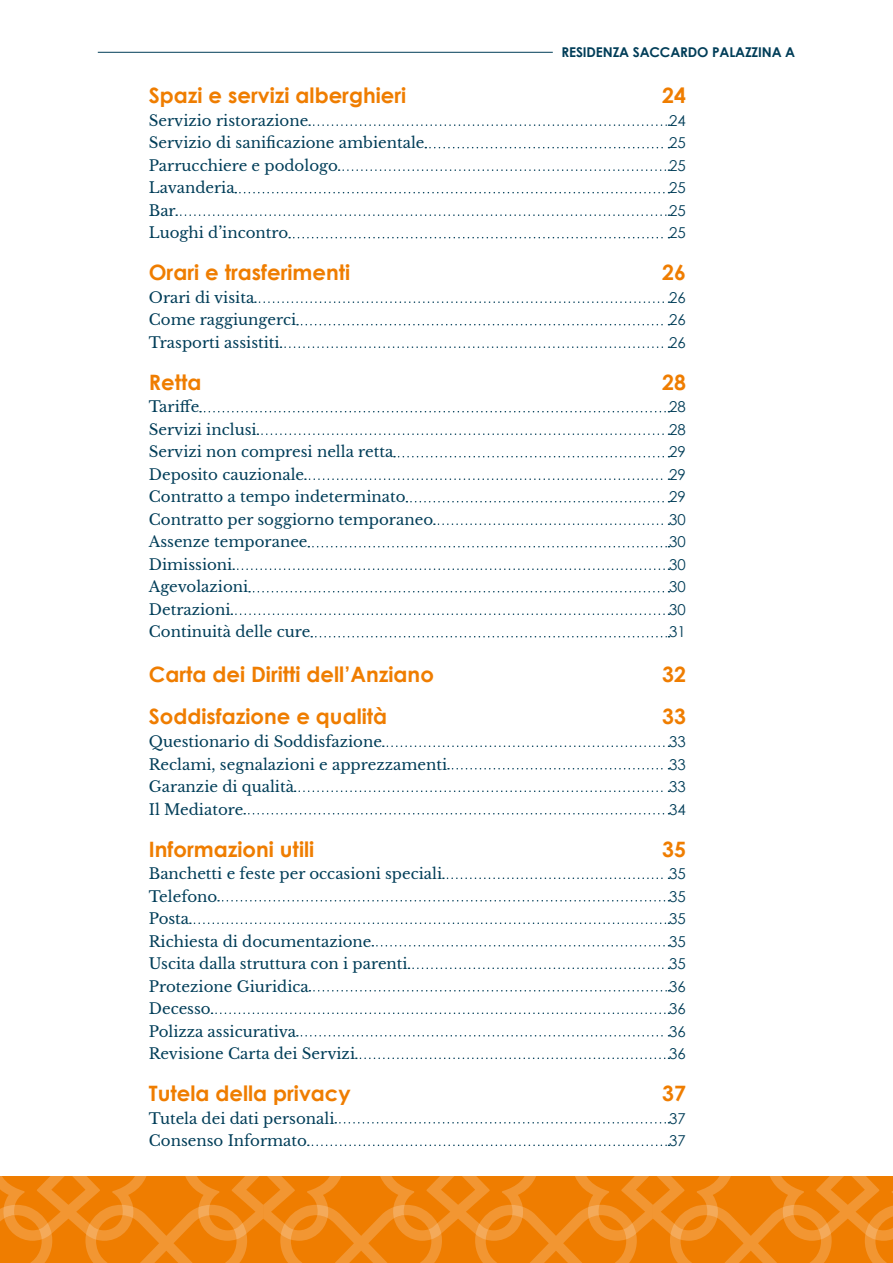
<style>
.page{position:relative;width:893px;height:1263px;background:#fff}
.page>*{position:absolute;margin:0;border:0;box-sizing:border-box;transform-origin:0 0}
.t1{font:700 21.15px "Century Gothic";color:#ef7d00}
.t2{font:15px "Libre Baskerville";color:#003d58}
.t3{font:15px "Century Gothic";color:#003d58}
.t4{font:700 13.5px "Century Gothic";letter-spacing:-.01em;color:#003d58}
</style>
<div class="page">
<svg style="left:0;top:1176px;width:893px;height:87px;background:#f08714"></svg>
<hr style="left:98px;top:52px;width:455px;height:1px;background:#003d58">
<svg style="left:309px;top:124px;width:360px;height:2px"></svg>
<svg style="left:425px;top:147px;width:244px;height:1px"></svg>
<svg style="left:339px;top:169px;width:330px;height:2px"></svg>
<svg style="left:235px;top:192px;width:434px;height:1px"></svg>
<svg style="left:176px;top:214px;width:493px;height:2px"></svg>
<svg style="left:289px;top:237px;width:380px;height:1px"></svg>
<svg style="left:255px;top:301px;width:414px;height:2px"></svg>
<svg style="left:297px;top:324px;width:372px;height:1px"></svg>
<svg style="left:280px;top:346px;width:389px;height:2px"></svg>
<svg style="left:200px;top:411px;width:469px;height:1px"></svg>
<svg style="left:257px;top:433px;width:412px;height:2px"></svg>
<svg style="left:394px;top:456px;width:275px;height:1px"></svg>
<svg style="left:305px;top:478px;width:364px;height:2px"></svg>
<svg style="left:406px;top:501px;width:263px;height:1px"></svg>
<svg style="left:434px;top:523px;width:235px;height:2px"></svg>
<svg style="left:308px;top:546px;width:361px;height:1px"></svg>
<svg style="left:233px;top:568px;width:436px;height:2px"></svg>
<svg style="left:249px;top:591px;width:420px;height:1px"></svg>
<svg style="left:231px;top:613px;width:438px;height:2px"></svg>
<svg style="left:311px;top:636px;width:358px;height:1px"></svg>
<svg style="left:383px;top:745px;width:286px;height:2px"></svg>
<svg style="left:448px;top:768px;width:221px;height:1px"></svg>
<svg style="left:295px;top:790px;width:374px;height:2px"></svg>
<svg style="left:244px;top:813px;width:425px;height:1px"></svg>
<svg style="left:443px;top:877px;width:226px;height:2px"></svg>
<svg style="left:218px;top:900px;width:451px;height:1px"></svg>
<svg style="left:190px;top:922px;width:479px;height:2px"></svg>
<svg style="left:372px;top:945px;width:297px;height:1px"></svg>
<svg style="left:408px;top:967px;width:261px;height:2px"></svg>
<svg style="left:309px;top:990px;width:360px;height:1px"></svg>
<svg style="left:211px;top:1012px;width:458px;height:2px"></svg>
<svg style="left:297px;top:1035px;width:372px;height:1px"></svg>
<svg style="left:356px;top:1057px;width:313px;height:2px"></svg>
<svg style="left:335px;top:1122px;width:334px;height:1px"></svg>
<svg style="left:308px;top:1144px;width:361px;height:2px"></svg>
<p class="t4" style="left:561px;top:44px;width:235px">RESIDENZA SACCARDO PALAZZINA A</p>
<h1 class="t1" style="left:149px;top:82px;width:259px">Spazi e servizi alberghieri</h1>
<h1 class="t1" style="left:662px;top:82px;width:25px">24</h1>
<p class="t2" style="left:149px;top:111px;width:161px">Servizio ristorazione</p>
<p class="t3" style="left:669px;top:111px;width:18px">24</p>
<p class="t2" style="left:149px;top:134px;width:277px">Servizio di sanificazione ambientale</p>
<p class="t3" style="left:669px;top:134px;width:18px">25</p>
<p class="t2" style="left:149px;top:156px;width:191px">Parrucchiere e podologo</p>
<p class="t3" style="left:669px;top:156px;width:18px">25</p>
<p class="t2" style="left:149px;top:179px;width:87px">Lavanderia</p>
<p class="t3" style="left:669px;top:179px;width:18px">25</p>
<p class="t2" style="left:149px;top:201px;width:28px">Bar</p>
<p class="t3" style="left:669px;top:201px;width:18px">25</p>
<p class="t2" style="left:149px;top:224px;width:141px">Luoghi d’incontro</p>
<p class="t3" style="left:669px;top:224px;width:18px">25</p>
<h1 class="t1" style="left:149px;top:259px;width:203px">Orari e trasferimenti</h1>
<h1 class="t1" style="left:662px;top:259px;width:25px">26</h1>
<p class="t2" style="left:149px;top:288px;width:107px">Orari di visita</p>
<p class="t3" style="left:669px;top:288px;width:18px">26</p>
<p class="t2" style="left:149px;top:311px;width:149px">Come raggiungerci</p>
<p class="t3" style="left:669px;top:311px;width:18px">26</p>
<p class="t2" style="left:149px;top:333px;width:132px">Trasporti assistiti</p>
<p class="t3" style="left:669px;top:333px;width:18px">26</p>
<h1 class="t1" style="left:149px;top:369px;width:54px">Retta</h1>
<h1 class="t1" style="left:662px;top:369px;width:25px">28</h1>
<p class="t2" style="left:149px;top:398px;width:52px">Tariffe</p>
<p class="t3" style="left:669px;top:398px;width:18px">28</p>
<p class="t2" style="left:149px;top:420px;width:109px">Servizi inclusi</p>
<p class="t3" style="left:669px;top:420px;width:18px">28</p>
<p class="t2" style="left:149px;top:443px;width:246px">Servizi non compresi nella retta</p>
<p class="t3" style="left:669px;top:443px;width:18px">29</p>
<p class="t2" style="left:149px;top:465px;width:157px">Deposito cauzionale</p>
<p class="t3" style="left:669px;top:465px;width:18px">29</p>
<p class="t2" style="left:149px;top:488px;width:258px">Contratto a tempo indeterminato</p>
<p class="t3" style="left:669px;top:488px;width:18px">29</p>
<p class="t2" style="left:149px;top:510px;width:286px">Contratto per soggiorno temporaneo</p>
<p class="t3" style="left:669px;top:510px;width:18px">30</p>
<p class="t2" style="left:149px;top:533px;width:160px">Assenze temporanee</p>
<p class="t3" style="left:669px;top:533px;width:18px">30</p>
<p class="t2" style="left:149px;top:555px;width:85px">Dimissioni</p>
<p class="t3" style="left:669px;top:555px;width:18px">30</p>
<p class="t2" style="left:149px;top:578px;width:101px">Agevolazioni</p>
<p class="t3" style="left:669px;top:578px;width:18px">30</p>
<p class="t2" style="left:149px;top:600px;width:83px">Detrazioni</p>
<p class="t3" style="left:669px;top:600px;width:18px">30</p>
<p class="t2" style="left:149px;top:623px;width:163px">Continuità delle cure</p>
<p class="t3" style="left:669px;top:623px;width:18px">31</p>
<h1 class="t1" style="left:149px;top:661px;width:287px">Carta dei Diritti dell’Anziano</h1>
<h1 class="t1" style="left:662px;top:661px;width:25px">32</h1>
<h1 class="t1" style="left:149px;top:703px;width:240px">Soddisfazione e qualità</h1>
<h1 class="t1" style="left:662px;top:703px;width:25px">33</h1>
<p class="t2" style="left:149px;top:732px;width:235px">Questionario di Soddisfazione</p>
<p class="t3" style="left:669px;top:732px;width:18px">33</p>
<p class="t2" style="left:149px;top:755px;width:300px">Reclami, segnalazioni e apprezzamenti</p>
<p class="t3" style="left:669px;top:755px;width:18px">33</p>
<p class="t2" style="left:149px;top:777px;width:147px">Garanzie di qualità</p>
<p class="t3" style="left:669px;top:777px;width:18px">33</p>
<p class="t2" style="left:149px;top:800px;width:96px">Il Mediatore</p>
<p class="t3" style="left:669px;top:800px;width:18px">34</p>
<h1 class="t1" style="left:149px;top:835px;width:167px">Informazioni utili</h1>
<h1 class="t1" style="left:662px;top:835px;width:25px">35</h1>
<p class="t2" style="left:149px;top:864px;width:295px">Banchetti e feste per occasioni speciali</p>
<p class="t3" style="left:669px;top:864px;width:18px">35</p>
<p class="t2" style="left:149px;top:887px;width:70px">Telefono</p>
<p class="t3" style="left:669px;top:887px;width:18px">35</p>
<p class="t2" style="left:149px;top:909px;width:42px">Posta</p>
<p class="t3" style="left:669px;top:909px;width:18px">35</p>
<p class="t2" style="left:149px;top:932px;width:224px">Richiesta di documentazione</p>
<p class="t3" style="left:669px;top:932px;width:18px">35</p>
<p class="t2" style="left:149px;top:954px;width:260px">Uscita dalla struttura con i parenti</p>
<p class="t3" style="left:669px;top:954px;width:18px">35</p>
<p class="t2" style="left:149px;top:977px;width:161px">Protezione Giuridica</p>
<p class="t3" style="left:669px;top:977px;width:18px">36</p>
<p class="t2" style="left:149px;top:999px;width:63px">Decesso</p>
<p class="t3" style="left:669px;top:999px;width:18px">36</p>
<p class="t2" style="left:149px;top:1022px;width:149px">Polizza assicurativa</p>
<p class="t3" style="left:669px;top:1022px;width:18px">36</p>
<p class="t2" style="left:149px;top:1044px;width:208px">Revisione Carta dei Servizi</p>
<p class="t3" style="left:669px;top:1044px;width:18px">36</p>
<h1 class="t1" style="left:149px;top:1080px;width:203px">Tutela della privacy</h1>
<h1 class="t1" style="left:662px;top:1080px;width:25px">37</h1>
<p class="t2" style="left:149px;top:1109px;width:187px">Tutela dei dati personali</p>
<p class="t3" style="left:669px;top:1109px;width:18px">37</p>
<p class="t2" style="left:149px;top:1131px;width:160px">Consenso Informato</p>
<p class="t3" style="left:669px;top:1131px;width:18px">37</p>
</div>
